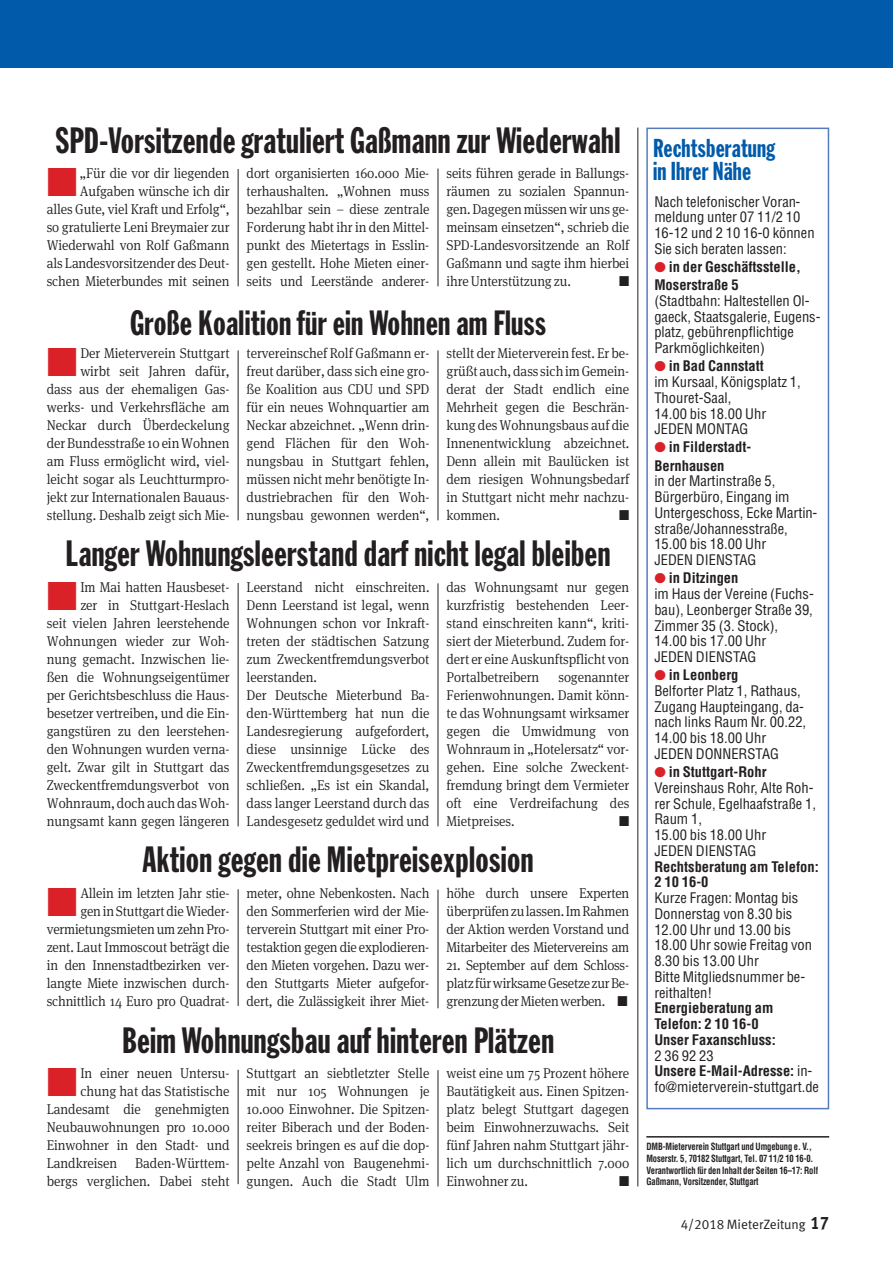
<style>
.page{position:relative;width:893px;height:1263px;background:#fff}
.page>*{position:absolute;margin:0;border:0;box-sizing:border-box;transform-origin:0 0}
.t1{font:36px "Franklin Gothic Extra Cond";letter-spacing:.01em;color:#231f20}
.t2{font:34.5px "Franklin Gothic Extra Cond";letter-spacing:.01em;color:#231f20}
.t3{font:25.5px/22.5px "Franklin Gothic Extra Cond";letter-spacing:.01em;color:#015aaa}
.t4{font:300 14.25px/18px "Meta Serif OT";letter-spacing:-.005em;color:#231f20;text-align:justify;scale:.94 1}
.t5{font:condensed 14.25px/15.8px "Helvetica";color:#231f20}
.t6{font:700 condensed 14.25px/15.8px "Helvetica";color:#231f20}
.t7{font:14.25px "Zapf Dingbats";color:#231f20;scale:.94 1}
.t8{font:13.5px "VZ Meta LF";color:#231f20}
.t9{font:700 condensed 9.75px/11.7px "Helvetica";letter-spacing:-.01em;color:#231f20;scale:.88 1}
.s1{color:#db2128}
.s2{font-weight:700}
.s3{font-weight:700;font-size:18px}
</style>
<div class="page">
<div style="left:0;top:0;width:893px;height:67px;background:#015aaa"></div>
<hr style="left:238px;top:169px;width:1px;height:117px;background:#231f20">
<hr style="left:438px;top:350px;width:1px;height:170px;background:#231f20">
<hr style="left:238px;top:350px;width:1px;height:170px;background:#231f20">
<hr style="left:238px;top:583px;width:1px;height:243px;background:#231f20">
<hr style="left:438px;top:583px;width:1px;height:243px;background:#231f20">
<hr style="left:238px;top:889px;width:1px;height:117px;background:#231f20">
<hr style="left:438px;top:890px;width:1px;height:118px;background:#231f20">
<hr style="left:238px;top:1070px;width:1px;height:114px;background:#231f20">
<hr style="left:438px;top:1070px;width:1px;height:116px;background:#231f20">
<hr style="left:438px;top:169px;width:1px;height:117px;background:#231f20">
<hr style="left:638px;top:128px;width:1px;height:1058px;background:#231f20">
<hr style="left:646px;top:1136px;width:183px;height:1px;background:#231f20">
<div style="left:646px;top:128px;width:183px;height:981px;border:2px solid #557bbe"></div>
<h1 class="t1" style="left:56px;top:128px;width:566px">SPD-Vorsitzende gratuliert Gaßmann zur Wiederwahl</h1>
<p class="t4" style="left:47px;top:165px;width:196px;text-align:right"><span class="s1">■</span> „Für die vor dir liegenden<br>Aufgaben wünsche ich dir<br>alles Gute, viel Kraft und Erfolg“, so gratulierte Leni Breymaier zur<br>Wiederwahl von Rolf Gaßmann als Landesvorsitzender des Deut&shy;schen Mieterbundes mit seinen</p>
<p class="t4" style="left:247px;top:165px;width:196px">dort organisierten 160.000 Mie&shy;terhaushalten. „Wohnen muss bezahlbar sein – diese zentrale Forderung habt ihr in den Mittel&shy;punkt des Mietertags in Esslin&shy;gen gestellt. Hohe Mieten einer&shy;seits und Leerstände anderer-</p>
<p class="t4" style="left:446px;top:165px;width:196px">seits führen gerade in Ballungs&shy;räumen zu sozialen Spannun&shy;gen.Dagegen müssenwiruns ge&shy;meinsam einsetzen“, schrieb die SPD-Landesvorsitzende an Rolf Gaßmann und sagte ihm hierbei ihre Unterstützung zu.</p>
<p class="t7" style="left:619px;top:273px;width:12px">■</p>
<h2 class="t2" style="left:130px;top:310px;width:417px">Große Koalition für ein Wohnen am Fluss</h2>
<p class="t4" style="left:47px;top:345px;width:196px;text-align:right"><span class="s1">■</span> Der Mieterverein Stuttgart wirbt seit Jahren dafür,<br>dass aus der ehemaligen Gas&shy;werks- und Verkehrsfläche am<br>Neckar durch Überdeckelung derBundesstraße 10 einWohnen am Fluss ermöglicht wird, viel&shy;leicht sogar als Leuchtturmpro&shy;jekt zur Internationalen Bauaus&shy;stellung. Deshalb zeigt sich Mie-</p>
<p class="t4" style="left:247px;top:345px;width:196px">tervereinschef Rolf Gaßmann er&shy;freut darüber, dass sich eine gro&shy;ße Koalition aus CDU und SPD für ein neues Wohnquartier am Neckar abzeichnet. „Wenn drin&shy;gend Flächen für den Woh&shy;nungsbau in Stuttgart fehlen, müssen nicht mehr benötigte In&shy;dustriebrachen für den Woh&shy;nungsbau gewonnen werden“,</p>
<p class="t4" style="left:446px;top:345px;width:196px">stellt der Mieterverein fest. Er be&shy;grüßt auch,dass sichimGemein&shy;derat der Stadt endlich eine Mehrheit gegen die Beschrän&shy;kung des Wohnungsbaus auf die Innenentwicklung abzeichnet.<br>Denn allein mit Baulücken ist dem riesigen Wohnungsbedarf in Stuttgart nicht mehr nachzu&shy;kommen.</p>
<p class="t7" style="left:619px;top:507px;width:12px">■</p>
<h1 class="t1" style="left:66px;top:540px;width:546px">Langer Wohnungsleerstand darf nicht legal bleiben</h1>
<p class="t4" style="left:47px;top:579px;width:196px;text-align:right"><span class="s1">■</span> Im Mai hatten Hausbeset&shy;zer in Stuttgart-Heslach<br>seit vielen Jahren leerstehende<br>Wohnungen wieder zur Woh&shy;nung gemacht. Inzwischen lie&shy;ßen die Wohnungseigentümer per Gerichtsbeschluss die Haus&shy;besetzer vertreiben, und die Ein&shy;gangstüren zu den leerstehen&shy;den Wohnungen wurden verna&shy;gelt. Zwar gilt in Stuttgart das<br>Zweckentfremdungsverbot von<br>Wohnraum, dochauch dasWoh&shy;nungsamt kann gegen längeren</p>
<p class="t4" style="left:247px;top:579px;width:196px;text-align:left">Leerstand nicht einschreiten.<br>Denn Leerstand ist legal, wenn<br>Wohnungen schon vor Inkraft&shy;treten der städtischen Satzung zum Zweckentfremdungsverbot leerstanden.<br>Der Deutsche Mieterbund Ba&shy;den-Württemberg hat nun die<br>Landesregierung aufgefordert, diese unsinnige Lücke des<br>Zweckentfremdungsgesetzes zu schließen. „Es ist ein Skandal, dass langer Leerstand durch das<br>Landesgesetz geduldet wird und</p>
<p class="t4" style="left:446px;top:579px;width:196px">das Wohnungsamt nur gegen kurzfristig bestehenden Leer&shy;stand einschreiten kann“, kriti&shy;siert der Mieterbund. Zudem for&shy;dert er eine Auskunftspflicht von Portalbetreibern</p>
<p class="t4" style="left:446px;top:669px;width:196px;text-indent:112px">sogenannter Ferienwohnungen. Damit könn&shy;te das Wohnungsamt wirksamer gegen die Umwidmung von Wohnraum in „Hotelersatz“ vor&shy;gehen. Eine solche Zweckent&shy;fremdung bringt dem Vermieter oft eine Verdreifachung des Mietpreises.</p>
<p class="t7" style="left:619px;top:813px;width:12px">■</p>
<h1 class="t1" style="left:143px;top:846px;width:392px">Aktion gegen die Mietpreisexplosion</h1>
<p class="t4" style="left:47px;top:885px;width:196px;text-align:right"><span class="s1">■</span> Allein im letzten Jahr stie&shy;geninStuttgartdieWieder&shy;vermietungsmieten um zehn Pro&shy;zent. Laut Immoscout beträgt die in den Innenstadtbezirken ver&shy;langte Miete inzwischen durch&shy;schnittlich 14 Euro pro Quadrat-</p>
<p class="t4" style="left:247px;top:885px;width:196px">meter, ohne Nebenkosten. Nach den Sommerferien wird der Mie&shy;terverein Stuttgart mit einer Pro&shy;testaktion gegen die explodieren&shy;den Mieten vorgehen. Dazu wer&shy;den Stuttgarts Mieter aufgefor&shy;dert, die Zulässigkeit ihrer Miet-</p>
<p class="t4" style="left:446px;top:885px;width:196px">höhe durch unsere Experten überprüfenzulassen.ImRahmen der Aktion werden Vorstand und Mitarbeiter des Mietervereins am</p>
<p class="t4" style="left:446px;top:957px;width:196px">21. September auf dem Schloss&shy;platzfürwirksameGesetzezurBe&shy;grenzung der Mieten werben. ■</p>
<h1 class="t1" style="left:122px;top:1028px;width:434px">Beim Wohnungsbau auf hinteren Plätzen</h1>
<p class="t4" style="left:47px;top:1065px;width:196px"><span class="s1">■</span> In einer neuen Untersu-</p>
<p class="t4" style="left:80px;top:1083px;width:160px">chung hat das Statistische</p>
<p class="t4" style="left:47px;top:1101px;width:196px">Landesamt die genehmigten</p>
<p class="t4" style="left:47px;top:1119px;width:196px">Neubauwohnungen pro 10.000</p>
<p class="t4" style="left:47px;top:1137px;width:196px">Einwohner in den Stadt- und</p>
<p class="t4" style="left:47px;top:1155px;width:76px">Landkreisen</p>
<p class="t4" style="left:47px;top:1155px;width:196px;text-align:right">Baden-Württem-<br>bergs verglichen. Dabei steht</p>
<p class="t4" style="left:247px;top:1065px;width:196px">Stuttgart an siebtletzter Stelle mit nur 105 Wohnungen je 10.000 Einwohner. Die Spitzen&shy;reiter Biberach und der Boden&shy;seekreis bringen es auf die dop&shy;pelte Anzahl von Baugenehmi&shy;gungen. Auch die Stadt Ulm</p>
<p class="t4" style="left:446px;top:1065px;width:196px">weist eine um 75 Prozent höhere Bautätigkeit aus. Einen Spitzen&shy;platz belegt Stuttgart dagegen beim Einwohnerzuwachs. Seit fünf Jahren nahm Stuttgart jähr&shy;lich um durchschnittlich 7.000<br>Einwohner zu.</p>
<p class="t7" style="left:619px;top:1173px;width:12px">■</p>
<h3 class="t3" style="left:653px;top:139px;width:123px">Rechtsberatung in Ihrer Nähe</h3>
<p class="t5" style="left:654px;top:194px;width:162px">Nach telefonischer Voran&shy;meldung unter 07 11/2 10<br>16-12 und 2 10 16-0 können<br>Sie sich beraten lassen:</p>
<p class="t6" style="left:654px;top:258px;width:148px;line-height:18.1px"><span class="s1">●</span> in der Geschäftsstelle,<br>Moserstraße 5</p>
<p class="t5" style="left:654px;top:293px;width:168px">(Stadtbahn: Haltestellen Ol&shy;gaeck, Staatsgalerie, Eugens&shy;platz, gebührenpflichtige<br>Parkmöglichkeiten)</p>
<p class="t5" style="left:654px;top:358px;width:148px"><span class="s1">●</span> <span class="s2">in Bad Cannstatt<br></span>im Kursaal, Königsplatz 1,<br>Thouret-Saal,<br>14.00 bis 18.00 Uhr<br>JEDEN MONTAG</p>
<p class="t6" style="left:654px;top:438px;width:99px;line-height:18.1px"><span class="s1">●</span> in Filderstadt-<br>Bernhausen</p>
<p class="t5" style="left:654px;top:474px;width:164px">in der Martinstraße 5,<br>Bürgerbüro, Eingang im<br>Untergeschoss, Ecke Martin&shy;straße/Johannesstraße,<br>15.00 bis 18.00 Uhr<br>JEDEN DIENSTAG</p>
<p class="t5" style="left:654px;top:570px;width:161px"><span class="s1">●</span> <span class="s2">in Ditzingen<br></span>im Haus der Vereine (Fuchs&shy;bau), Leonberger Straße 39,<br>Zimmer 35 (3. Stock),<br>14.00 bis 17.00 Uhr<br>JEDEN DIENSTAG</p>
<p class="t5" style="left:654px;top:667px;width:153px"><span class="s1">●</span> <span class="s2">in Leonberg<br></span>Belforter Platz 1, Rathaus,<br>Zugang Haupteingang, da&shy;nach links Raum Nr. 00.22,<br>14.00 bis 18.00 Uhr<br>JEDEN DONNERSTAG</p>
<p class="t5" style="left:654px;top:764px;width:163px"><span class="s1">●</span> <span class="s2">in Stuttgart-Rohr<br></span>Vereinshaus Rohr, Alte Roh&shy;rer Schule, Egelhaafstraße 1,<br>Raum 1,<br>15.00 bis 18.00 Uhr<br>JEDEN DIENSTAG</p>
<p class="t6" style="left:654px;top:859px;width:166px">Rechtsberatung am Telefon:<br>2 10 16-0</p>
<p class="t5" style="left:654px;top:890px;width:159px">Kurze Fragen: Montag bis<br>Donnerstag von 8.30 bis<br>12.00 Uhr und 13.00 bis<br>18.00 Uhr sowie Freitag von<br>8.30 bis 13.00 Uhr<br>Bitte Mitgliedsnummer be&shy;reithalten!</p>
<p class="t6" style="left:654px;top:1000px;width:123px">Energieberatung am<br>Telefon: 2 10 16-0<br>Unser Faxanschluss:</p>
<p class="t5" style="left:654px;top:1048px;width:166px">2369223<br><span class="s2">Unsere E-Mail-Adresse:</span> in&shy;fo@mieterverein-stuttgart.de</p>
<p class="t9" style="left:646px;top:1141px;width:197px">DMB-Mieterverein Stuttgart und Umgebung e. V., Moserstr. 5, 70182 Stuttgart, Tel. 07 11/2 10 16-0.<br>Verantwortlich für den Inhalt der Seiten 16–17: Rolf Gaßmann, Vorsitzender, Stuttgart</p>
<p class="t8" style="left:681px;top:1216px;width:150px">4/2018 MieterZeitung <span class="s3">17</span></p>
</div>
